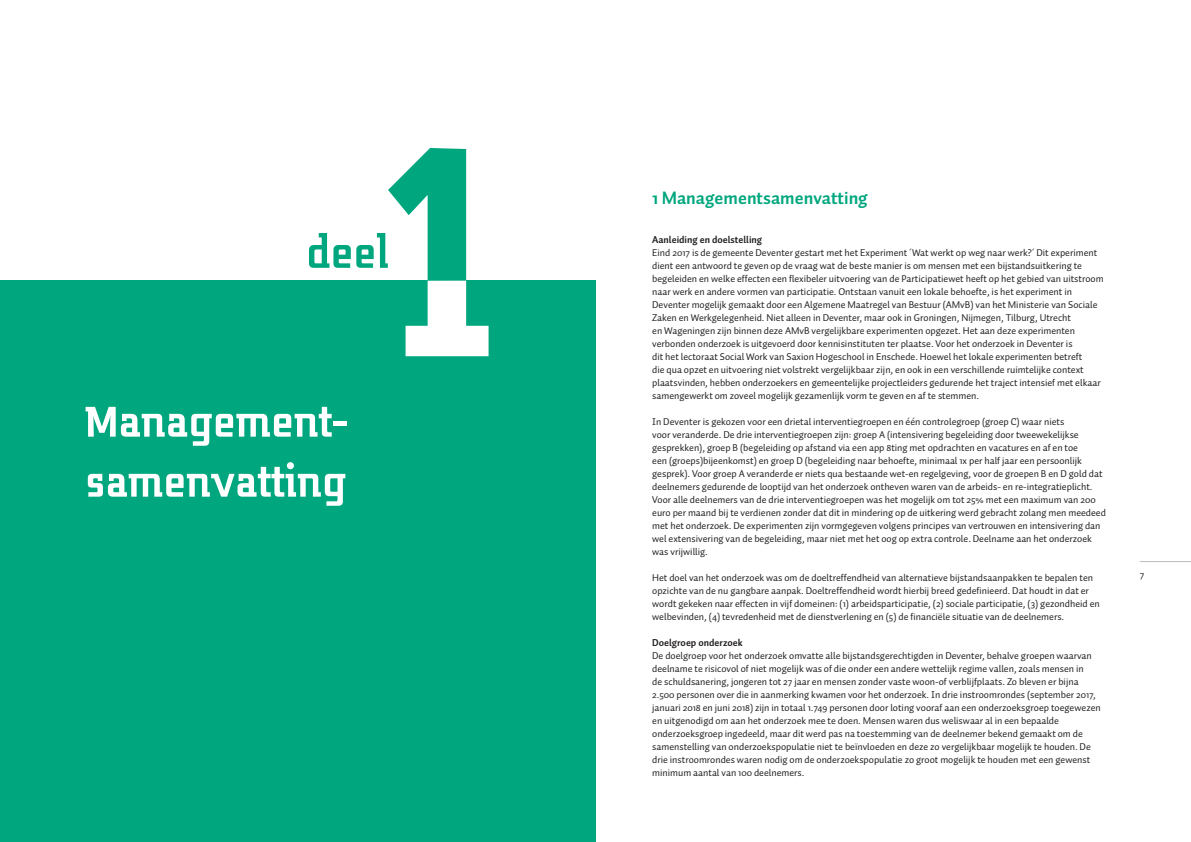
<style>
.page{position:relative;width:1191px;height:842px;background:#fff}
.page>*{position:absolute;margin:0;border:0;box-sizing:border-box;transform-origin:0 0}
.t1{font:700 50px "Midnight Kernboy";color:#fff}
.t2{font:700 50px "Midnight Kernboy";color:#00a77e}
.t3{font:700 18px "Auto 1";color:#00a77e}
.t4{font:10px/13px "Auto 1";color:#231f20}
.t5{font:700 10px "Auto 1";color:#231f20}
</style>
<div class="page">
<hr style="left:1140px;top:561px;width:51px;height:1px;background:#bcbdb8">
<div style="left:0;top:281px;width:595px;height:561px;background:#00a77e"></div>
<svg style="left:388px;top:148px;width:100px;height:208px"></svg>
<p class="t2" style="left:306px;top:225px;width:84px">deel</p>
<p class="t1" style="left:85px;top:394px;width:263px">Management-</p>
<p class="t1" style="left:85px;top:454px;width:263px">samenvatting</p>
<p class="t3" style="left:652px;top:187px;width:217px">1 Managementsamenvatting</p>
<p class="t5" style="left:652px;top:234px;width:111px">Aanleiding en doelstelling</p>
<p class="t4" style="left:652px;top:246px;width:453px">Eind 2017 is de gemeente Deventer gestart met het Experiment ´Wat werkt op weg naar werk?´ Dit experiment dient een antwoord te geven op de vraag wat de beste manier is om mensen met een bijstandsuitkering te begeleiden en welke effecten een flexibeler uitvoering van de Participatiewet heeft op het gebied van uitstroom naar werk en andere vormen van participatie. Ontstaan vanuit een lokale behoefte, is het experiment in Deventer mogelijk gemaakt door een Algemene Maatregel van Bestuur (AMvB) van het Ministerie van Sociale Zaken en Werkgelegenheid. Niet alleen in Deventer, maar ook in Groningen, Nijmegen, Tilburg, Utrecht<br>en Wageningen zijn binnen deze AMvB vergelijkbare experimenten opgezet. Het aan deze experimenten verbonden onderzoek is uitgevoerd door kennisinstituten ter plaatse. Voor het onderzoek in Deventer is<br>dit het lectoraat Social Work van Saxion Hogeschool in Enschede. Hoewel het lokale experimenten betreft<br>die qua opzet en uitvoering niet volstrekt vergelijkbaar zijn, en ook in een verschillende ruimtelijke context plaatsvinden, hebben onderzoekers en gemeentelijke projectleiders gedurende het traject intensief met elkaar samengewerkt om zoveel mogelijk gezamenlijk vorm te geven en af te stemmen.</p>
<p class="t4" style="left:652px;top:415px;width:455px">In Deventer is gekozen voor een drietal interventiegroepen en één controlegroep (groep C) waar niets<br>voor veranderde. De drie interventiegroepen zijn: groep A (intensivering begeleiding door tweewekelijkse gesprekken), groep B (begeleiding op afstand via een app 8ting met opdrachten en vacatures en af en toe<br>een (groeps)bijeenkomst) en groep D (begeleiding naar behoefte, minimaal 1x per half jaar een persoonlijk gesprek). Voor groep A veranderde er niets qua bestaande wet-en regelgeving, voor de groepen B en D gold dat deelnemers gedurende de looptijd van het onderzoek ontheven waren van de arbeids- en re-integratieplicht.<br>Voor alle deelnemers van de drie interventiegroepen was het mogelijk om tot 25% met een maximum van 200 euro per maand bij te verdienen zonder dat dit in mindering op de uitkering werd gebracht zolang men meedeed met het onderzoek. De experimenten zijn vormgegeven volgens principes van vertrouwen en intensivering dan wel extensivering van de begeleiding, maar niet met het oog op extra controle. Deelname aan het onderzoek was vrijwillig.</p>
<p class="t4" style="left:652px;top:571px;width:449px">Het doel van het onderzoek was om de doeltreffendheid van alternatieve bijstandsaanpakken te bepalen ten opzichte van de nu gangbare aanpak. Doeltreffendheid wordt hierbij breed gedefinieerd. Dat houdt in dat er wordt gekeken naar effecten in vijf domeinen: (1) arbeidsparticipatie, (2) sociale participatie, (3) gezondheid en welbevinden, (4) tevredenheid met de dienstverlening en (5) de financiële situatie van de deelnemers.</p>
<p class="t5" style="left:652px;top:637px;width:92px">Doelgroep onderzoek</p>
<p class="t4" style="left:652px;top:649px;width:450px">De doelgroep voor het onderzoek omvatte alle bijstandsgerechtigden in Deventer, behalve groepen waarvan deelname te risicovol of niet mogelijk was of die onder een andere wettelijk regime vallen, zoals mensen in<br>de schuldsanering, jongeren tot 27 jaar en mensen zonder vaste woon-of verblijfplaats. Zo bleven er bijna 2.500 personen over die in aanmerking kwamen voor het onderzoek. In drie instroomrondes (september 2017, januari 2018 en juni 2018) zijn in totaal 1.749 personen door loting vooraf aan een onderzoeksgroep toegewezen en uitgenodigd om aan het onderzoek mee te doen. Mensen waren dus weliswaar al in een bepaalde onderzoeksgroep ingedeeld, maar dit werd pas na toestemming van de deelnemer bekend gemaakt om de samenstelling van onderzoekspopulatie niet te beïnvloeden en deze zo vergelijkbaar mogelijk te houden. De drie instroomrondes waren nodig om de onderzoekspopulatie zo groot mogelijk te houden met een gewenst minimum aantal van 100 deelnemers.</p>
<p class="t4" style="left:1140px;top:568px;width:6px">7</p>
</div>
